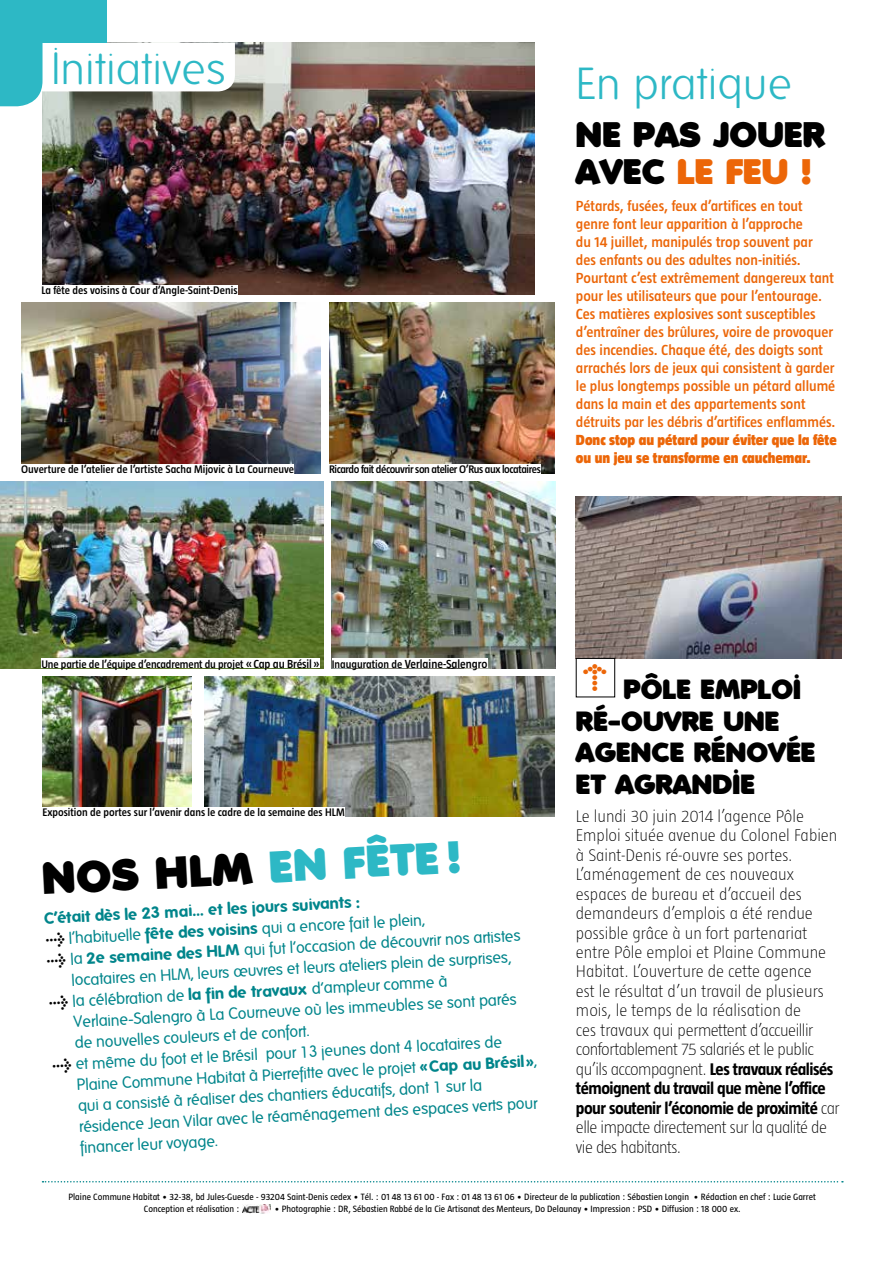
<style>
.page{position:relative;width:893px;height:1263px;background:#fff}
.page>*{position:absolute;margin:0;border:0;box-sizing:border-box;transform-origin:0 0}
.t1{font:300 45px "Folks";color:#2db8c5}
.t2{font:800 43.5px "Folks";color:#2db8c5}
.t3{font:800 34.5px/37.5px "Folks";letter-spacing:.035em;color:#000}
.t4{font:800 27px/31.5px "Folks";letter-spacing:.035em;color:#000}
.t5{font:900 22.05px "Meta Plus";color:#ec6608}
.t6{font:200 17.25px/19.5px "Taz";color:#000}
.t7{font:15.75px "Folks";color:#00858b}
.t8{font:700 15.75px "Folks";color:#00858b}
.t9{font:600 15px/18px "Taz";color:#ec6608}
.t10{font:900 15px/18px "Taz";color:#ec6608}
.t11{font:600 12px "Taz";color:#000}
.t12{font:600 11.25px "Taz";color:#000}
.t13{font:600 11.25px "Taz";letter-spacing:-.035em;color:#000}
.t14{font:9.3px/11.7px "Taz";color:#000}
.s1{color:#ec6608}
.s2{font-size:12px}
.s3{font-size:11.25px}
.s4{font-weight:700}
.s5{color:#000}
.s6{font-family:"Meta Plus";font-weight:700;color:#000}
</style>
<div class="page">
<img style="left:43px;top:43px;width:491px;height:251px">
<img style="left:576px;top:496px;width:266px;height:162px">
<img style="left:242px;top:1204px;width:28px;height:9px">
<svg style="left:43px;top:1181px;width:800px;height:1px"></svg>
<div style="left:576px;top:658px;width:39px;height:39px;border:1px solid #000"></div>
<img style="left:204px;top:676px;width:350px;height:140px">
<img style="left:43px;top:676px;width:149px;height:131px">
<img style="left:332px;top:482px;width:223px;height:186px">
<img style="left:21px;top:303px;width:299px;height:170px">
<img style="left:329px;top:303px;width:225px;height:170px">
<img style="left:0;top:482px;width:323px;height:186px">
<svg style="left:0;top:0;width:235px;height:106px"></svg>
<div style="left:0;top:0;width:106px;height:43px;background:#2db8c5"></div>
<div style="left:41px;top:658px;width:279px;height:10px;background:#fff"></div>
<div style="left:41px;top:285px;width:196px;height:9px;background:#fff"></div>
<div style="left:332px;top:658px;width:156px;height:10px;background:#fff"></div>
<div style="left:329px;top:464px;width:212px;height:9px;background:#fff"></div>
<div style="left:21px;top:464px;width:273px;height:9px;background:#fff"></div>
<div style="left:43px;top:807px;width:302px;height:9px;background:#fff"></div>
<h1 class="t1" style="left:51px;top:44px;width:176px">Initiatives</h1>
<p class="t12" style="left:41px;top:285px;width:198px">La fête des voisins à Cour d’Angle-Saint-Denis</p>
<p class="t12" style="left:21px;top:463px;width:274px">Ouverture de l’atelier de l’artiste Sacha Mijovic à La Courneuve</p>
<p class="t13" style="left:329px;top:463px;width:213px">Ricardo fait découvrir son atelier O’Rus aux locataires</p>
<h1 class="t1" style="left:576px;top:59px;width:217px">En pratique</h1>
<h3 class="t3" style="left:576px;top:116px;width:249px">NE PAS JOUER<br>AVEC <span class="s1">LE FEU !</span></h3>
<p class="t9" style="left:576px;top:197px;width:261px">Pétards, fusées, feux d’artifices en tout genre font leur apparition à l’approche<br>du 14 juillet, manipulés trop souvent par des enfants ou des adultes non-initiés.<br>Pourtant c’est extrêmement dangereux tant pour les utilisateurs que pour l’entourage.<br>Ces matières explosives sont susceptibles d’entraîner des brûlures, voire de provoquer des incendies. Chaque été, des doigts sont arrachés lors de jeux qui consistent à garder le plus longtemps possible un pétard allumé dans la main et des appartements sont détruits par les débris d’artifices enflammés.</p>
<p class="t10" style="left:576px;top:431px;width:262px">Donc stop au pétard pour éviter que la fête ou un jeu se transforme en cauchemar.</p>
<p class="t12" style="left:41px;top:658px;width:280px">Une partie de l’équipe d’encadrement du projet <span class="s2">«Cap au Brésil»</span></p>
<p class="t11" style="left:332px;top:658px;width:157px"><span class="s3">Inauguration de</span> Verlaine-Salengro</p>
<p class="t5" style="left:580px;top:692px;width:31px;rotate:-90deg">&gt;</p>
<h3 class="t4" style="left:576px;top:673px;width:240px;text-indent:47px">PÔLE EMPLOI<br>RÉ-OUVRE UNE<br>AGENCE RÉNOVÉE<br>ET AGRANDIE</h3>
<p class="t6" style="left:576px;top:806px;width:265px">Le lundi 30 juin 2014 l’agence Pôle Emploi située avenue du Colonel Fabien à Saint-Denis ré-ouvre ses portes.<br>L’aménagement de ces nouveaux espaces de bureau et d’accueil des demandeurs d’emplois a été rendue possible grâce à un fort partenariat entre Pôle emploi et Plaine Commune Habitat. L’ouverture de cette agence<br>est le résultat d’un travail de plusieurs mois, le temps de la réalisation de<br>ces travaux qui permettent d’accueillir confortablement 75 salariés et le public qu’ils accompagnent. <span class="s4">Les travaux réalisés témoignent du travail que mène l’office pour soutenir l’économie de proximité</span> car elle impacte directement sur la qualité de vie des habitants.</p>
<p class="t12" style="left:43px;top:807px;width:304px">Exposition de portes sur l’avenir dans le cadre de la semaine des HLM</p>
<h2 class="t2" style="left:41px;top:852px;width:419px;rotate:-3deg"><span class="s5">NOS HLM</span> EN FÊTE !</h2>
<p class="t8" style="left:44px;top:909px;width:317px;rotate:-3deg">C’était dès le 23 mai… et les jours suivants :</p>
<p class="t7" style="left:45px;top:931px;width:381px;rotate:-3deg"><span class="s6">&gt;</span> l’habituelle <span class="s4">fête des voisins</span> qui a encore fait le plein,</p>
<p class="t7" style="left:46px;top:952px;width:476px;rotate:-3deg"><span class="s6">&gt;</span> la <span class="s4">2e semaine des HLM</span> qui fut l’occasion de découvrir nos artistes</p>
<p class="t7" style="left:71px;top:971px;width:442px;rotate:-3deg">locataires en HLM, leurs œuvres et leurs ateliers plein de surprises,</p>
<p class="t7" style="left:48px;top:994px;width:401px;rotate:-3deg"><span class="s6">&gt;</span> la célébration de <span class="s4">la fin de travaux</span> d’ampleur comme à</p>
<p class="t7" style="left:73px;top:1013px;width:445px;rotate:-3deg">Verlaine-Salengro à La Courneuve où les immeubles se sont parés</p>
<p class="t7" style="left:74px;top:1034px;width:236px;rotate:-3deg">de nouvelles couleurs et de confort.</p>
<p class="t7" style="left:52px;top:1056px;width:452px;rotate:-3deg"><span class="s6">&gt;</span> et même du foot et le Brésil pour 13 jeunes dont 4 locataires de</p>
<p class="t7" style="left:77px;top:1076px;width:462px;rotate:-3deg">Plaine Commune Habitat à Pierrefitte avec le projet <span class="s4">«Cap au Brésil »</span>,</p>
<p class="t7" style="left:78px;top:1097px;width:406px;rotate:-3deg">qui a consisté à réaliser des chantiers éducatifs, dont 1 sur la</p>
<p class="t7" style="left:79px;top:1118px;width:460px;rotate:-3deg">résidence Jean Vilar avec le réaménagement des espaces verts pour</p>
<p class="t7" style="left:80px;top:1139px;width:139px;rotate:-3deg">financer leur voyage.</p>
<p class="t14" style="left:144px;top:1191px;width:674px;text-indent:-75px">Plaine Commune Habitat • 32-38, bd Jules-Guesde - 93204 Saint-Denis cedex • Tél. : 01 48 13 61 00 - Fax : 01 48 13 61 06 • Directeur de la publication : Sébastien Longin • Rédaction en chef : Lucie Garret<br>Conception et réalisation :</p>
<p class="t14" style="left:275px;top:1203px;width:468px">• Photographie : DR, Sébastien Rabbé de la Cie Artisanat des Menteurs, Do Delaunay • Impression : PSD • Diffusion : 18 000 ex.</p>
</div>
